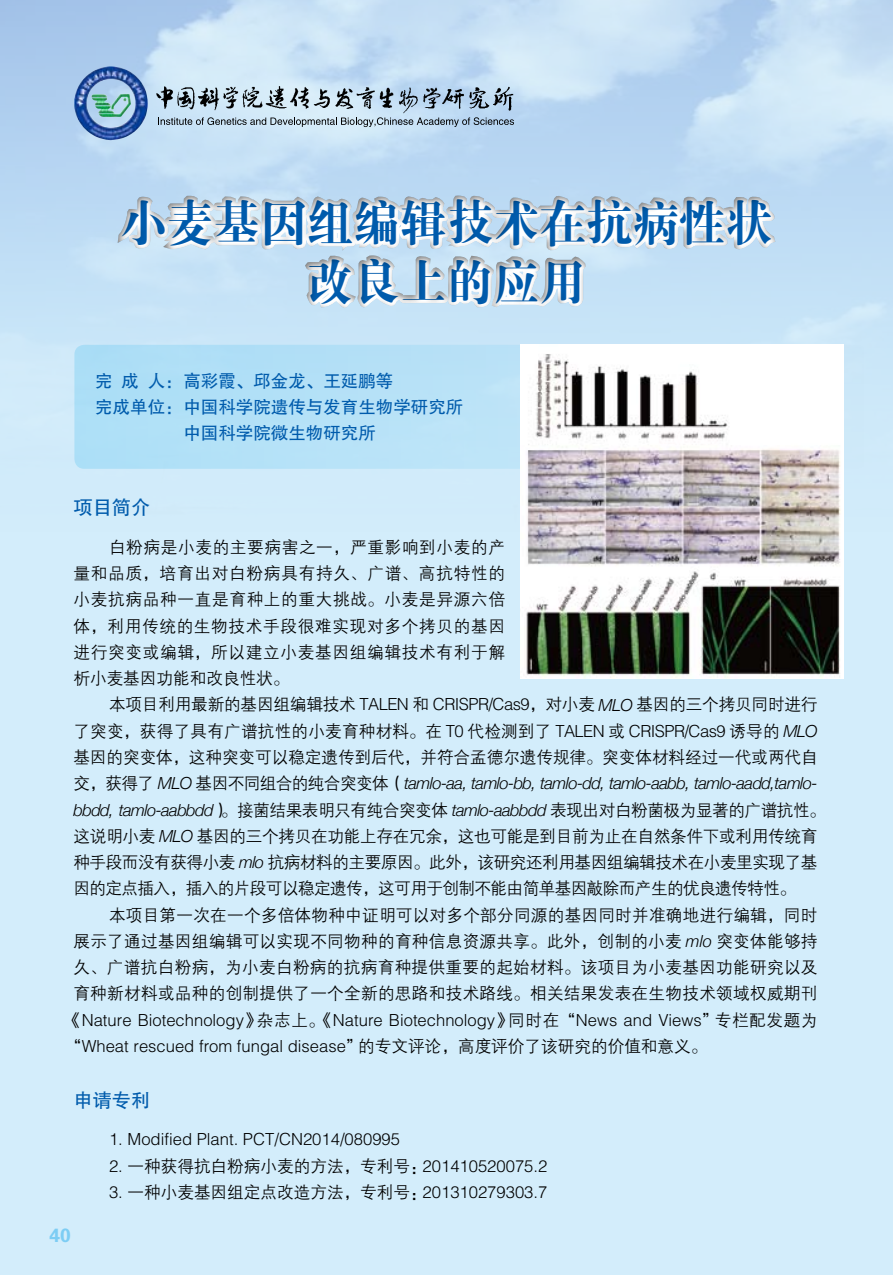
<style>
.page{position:relative;width:893px;height:1275px;background:#d3edfb}
.page>*{position:absolute;margin:0;border:0;box-sizing:border-box;transform-origin:0 0}
.t1{font:49px/58.8px "FZDBSJW GB1 0";color:#005bac;text-align:center;scale:.95 1}
.t2{font:19.25px "FZHTJW GB1 0";color:#005bac}
.t3{font:19.25px "FZDHTJW GB1 0";color:#7dcdf4}
.t4{font:17.5px "FZHTJW GB1 0";color:#005bac}
.t5{font:16.62px/26.2px "FZZDXJW GB1 0";color:#000;text-align:justify}
.t6{font:16.62px/26.2px "FZZDXJW GB1 0";letter-spacing:-.03em;color:#000}
.t7{font:16.62px "FZZDXJW GB1 0";letter-spacing:.02em;color:#000}
.t8{font:italic 300 16.62px "Helvetica Neue";letter-spacing:-.035em;color:#000}
.s1{font-family:"Helvetica Neue";font-weight:300;font-style:italic}
.s2{font-family:"FZZDXJW GB1 0";font-weight:400;font-style:normal}
</style>
<div class="page">
<img style="left:0;top:0;width:893px;height:598px">
<img style="left:74px;top:66px;width:74px;height:75px">
<img style="left:152px;top:80px;width:365px;height:34px">
<svg style="left:158px;top:117px;width:356px;height:10px"></svg>
<div style="left:74px;top:345px;width:794px;height:124px;background:#b4e1f7;border-radius:10px"></div>
<div style="left:39px;top:175px;width:815px;height:152px;background:#000;opacity:.5"></div>
<img style="left:520px;top:345px;width:323px;height:333px">
<h1 class="t1" style="left:121px;top:195px;width:688px">小麦基因组编辑技术在抗病性状改良上的应用</h1>
<p class="t4" style="left:95px;top:371px;width:300px">完 成 人：高彩霞、邱金龙、王延鹏等</p>
<p class="t4" style="left:95px;top:397px;width:370px">完成单位：中国科学院遗传与发育生物学研究所</p>
<p class="t4" style="left:183px;top:423px;width:194px">中国科学院微生物研究所</p>
<p class="t2" style="left:73px;top:497px;width:78px">项目简介</p>
<p class="t5" style="left:73px;top:535px;width:433px;text-indent:36px">白粉病是小麦的主要病害之一，严重影响到小麦的产量和品质，培育出对白粉病具有持久、广谱、高抗特性的小麦抗病品种一直是育种上的重大挑战。小麦是异源六倍体，利用传统的生物技术手段很难实现对多个拷贝的基因进行突变或编辑，所以建立小麦基因组编辑技术有利于解析小麦基因功能和改良性状。</p>
<p class="t5" style="left:73px;top:692px;width:746px;text-indent:36px">本项目利用最新的基因组编辑技术 TALEN 和 CRISPR/Cas9，对小麦 <span class="s1">MLO</span> 基因的三个拷贝同时进行了突变，获得了具有广谱抗性的小麦育种材料。在 T0 代检测到了 TALEN 或 CRISPR/Cas9 诱导的 <span class="s1">MLO</span>基因的突变体，这种突变可以稳定遗传到后代，并符合孟德尔遗传规律。突变体材料经过一代或两代自</p>
<p class="t8" style="left:73px;top:774px;width:746px"><span class="s2">交，获得了</span> MLO <span class="s2">基因不同组合的纯合突变体（</span>tamlo-aa, tamlo-bb, tamlo-dd, tamlo-aabb, tamlo-aadd,tamlo-</p>
<p class="t6" style="left:73px;top:797px;width:754px"><span class="s1">bbdd, tamlo-aabbdd</span>）。接菌结果表明只有纯合突变体 <span class="s1">tamlo-aabbdd</span> 表现出对白粉菌极为显著的广谱抗性。这说明小麦 <span class="s1">MLO</span> 基因的三个拷贝在功能上存在冗余，这也可能是到目前为止在自然条件下或利用传统育种手段而没有获得小麦 <span class="s1">mlo</span> 抗病材料的主要原因。此外，该研究还利用基因组编辑技术在小麦里实现了基因的定点插入，插入的片段可以稳定遗传，这可用于创制不能由简单基因敲除而产生的优良遗传特性。</p>
<p class="t5" style="left:109px;top:902px;width:710px">本项目第一次在一个多倍体物种中证明可以对多个部分同源的基因同时并准确地进行编辑，同时</p>
<p class="t7" style="left:73px;top:932px;width:746px">展示了通过基因组编辑可以实现不同物种的育种信息资源共享。此外，创制的小麦 <span class="s1">mlo</span> 突变体能够持</p>
<p class="t7" style="left:73px;top:958px;width:746px">久、广谱抗白粉病，为小麦白粉病的抗病育种提供重要的起始材料。该项目为小麦基因功能研究以及</p>
<p class="t7" style="left:73px;top:985px;width:746px">育种新材料或品种的创制提供了一个全新的思路和技术路线。相关结果发表在生物技术领域权威期刊</p>
<p class="t5" style="left:65px;top:1007px;width:754px">《Nature Biotechnology》杂志上。《Nature Biotechnology》同时在“News and Views”专栏配发题为</p>
<p class="t5" style="left:65px;top:1033px;width:644px">“Wheat rescued from fungal disease”的专文评论，高度评价了该研究的价值和意义。</p>
<p class="t2" style="left:73px;top:1089px;width:78px">申请专利</p>
<p class="t5" style="left:109px;top:1127px;width:293px">1. Modified Plant. PCT/CN2014/080995</p>
<p class="t5" style="left:109px;top:1153px;width:440px">2. 一种获得抗白粉病小麦的方法，专利号：201410520075.2</p>
<p class="t5" style="left:109px;top:1179px;width:440px">3. 一种小麦基因组定点改造方法，专利号：201310279303.7</p>
<p class="t3" style="left:50px;top:1225px;width:23px">40</p>
</div>
